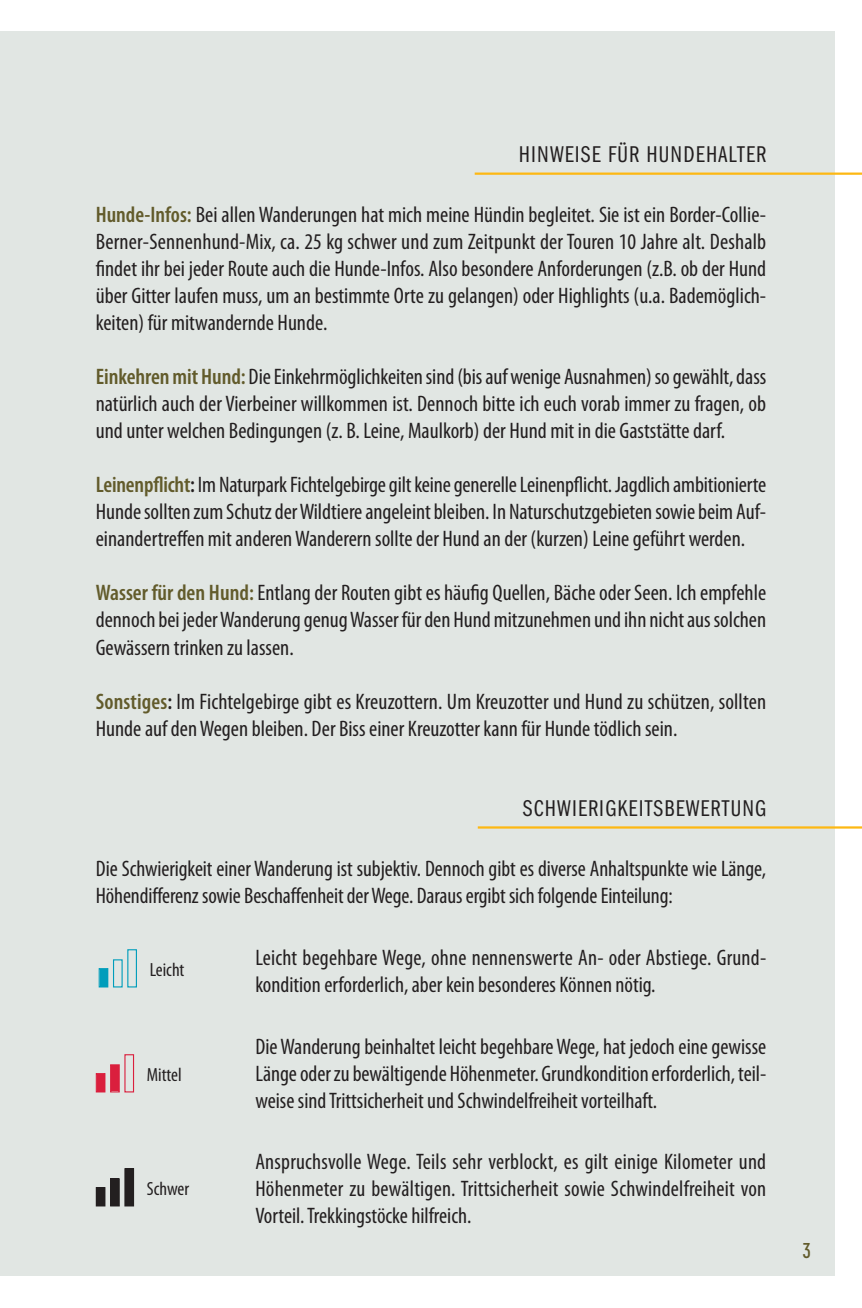
<style>
.page{position:relative;width:862px;height:1308px;background:#fff}
.page>*{position:absolute;margin:0;border:0;box-sizing:border-box;transform-origin:0 0}
.t1{font:23.62px "ITC Franklin Gothic Std Bk Cp";letter-spacing:.05em;color:#231f20}
.t2{font:condensed 22.5px/27px "Myriad Pro";color:#231f20;text-align:justify}
.t3{font:700 21.38px "Phenomena";color:#625b2b}
.t4{font:condensed 19.12px "Myriad Pro";color:#231f20}
.s1{font-weight:600;color:#625b2b}
.s2{font-weight:600}
</style>
<div class="page">
<div style="left:0;top:32px;width:834px;height:1244px;background:#e1e6e3"></div>
<div style="left:97px;top:1074px;width:7px;height:17px;background:#da1f3d"></div>
<div style="left:96px;top:1073px;width:9px;height:19px;border:1px solid #da1f3d"></div>
<svg style="left:110px;top:1054px;width:25px;height:39px"></svg>
<div style="left:96px;top:1187px;width:9px;height:18px;background:#231f20"></div>
<div style="left:111px;top:1178px;width:8px;height:27px;background:#231f20"></div>
<div style="left:110px;top:1178px;width:10px;height:28px;border:1px solid #231f20"></div>
<div style="left:125px;top:1168px;width:8px;height:37px;background:#231f20"></div>
<div style="left:124px;top:1168px;width:10px;height:38px;border:1px solid #231f20"></div>
<svg style="left:98px;top:949px;width:39px;height:39px"></svg>
<hr style="left:477px;top:826px;width:384px;height:2px;background:#fdb813">
<hr style="left:474px;top:172px;width:387px;height:3px;background:#fdb813">
<p class="t1" style="left:518px;top:145px;width:249px">HINWEISE FÜR HUNDEHALTER</p>
<p class="t2" style="left:96px;top:204px;width:671px"><span class="s1">Hunde-Infos:</span> Bei allen Wanderungen hat mich meine Hündin begleitet. Sie ist ein Border-Collie-Berner-Sennenhund-Mix, ca. 25 kg schwer und zum Zeitpunkt der Touren 10 Jahre alt. Deshalb findet ihr bei jeder Route auch die Hunde-Infos. Also besondere Anforderungen (z.B. ob der Hund über Gitter laufen muss, um an bestimmte Orte zu gelangen) oder Highlights (u.a. Bademöglich&shy;keiten) für mitwandernde Hunde.</p>
<p class="t2" style="left:96px;top:366px;width:671px"><span class="s1">Einkehren mit Hund:</span> Die Einkehrmöglichkeiten sind (bis auf wenige Ausnahmen) so gewählt, dass natürlich auch der Vierbeiner willkommen ist. Dennoch bitte ich euch vorab immer zu fragen, ob und unter welchen Bedingungen (z. B. Leine, Maulkorb) der Hund mit in die Gaststätte darf.</p>
<p class="t2" style="left:96px;top:474px;width:671px"><span class="s1">Leinenpflicht</span><span class="s2">:</span> Im Naturpark Fichtelgebirge gilt keine generelle Leinenpflicht. Jagdlich ambitionierte Hunde sollten zum Schutz der Wildtiere angeleint bleiben. In Naturschutzgebieten sowie beim Auf&shy;einandertreffen mit anderen Wanderern sollte der Hund an der (kurzen) Leine geführt werden.</p>
<p class="t2" style="left:96px;top:582px;width:671px"><span class="s1">Wasser für den Hund:</span> Entlang der Routen gibt es häufig Quellen, Bäche oder Seen. Ich empfehle dennoch bei jeder Wanderung genug Wasser für den Hund mitzunehmen und ihn nicht aus solchen Gewässern trinken zu lassen.</p>
<p class="t2" style="left:96px;top:690px;width:671px"><span class="s1">Sonstiges</span><span class="s2">:</span> Im Fichtelgebirge gibt es Kreuzottern. Um Kreuzotter und Hund zu schützen, sollten<br>Hunde auf den Wegen bleiben. Der Biss einer Kreuzotter kann für Hunde tödlich sein.</p>
<p class="t1" style="left:522px;top:799px;width:244px">SCHWIERIGKEITSBEWERTUNG</p>
<p class="t2" style="left:96px;top:857px;width:671px">Die Schwierigkeit einer Wanderung ist subjektiv. Dennoch gibt es diverse Anhaltspunkte wie Länge,<br>Höhendifferenz sowie Beschaffenheit der Wege. Daraus ergibt sich folgende Einteilung:</p>
<p class="t4" style="left:150px;top:962px;width:36px">Leicht</p>
<p class="t4" style="left:147px;top:1067px;width:36px">Mittel</p>
<p class="t4" style="left:147px;top:1181px;width:44px">Schwer</p>
<p class="t2" style="left:255px;top:946px;width:512px">Leicht begehbare Wege, ohne nennenswerte An- oder Abstiege. Grund - kondition erforderlich, aber kein besonderes Können nötig.</p>
<p class="t2" style="left:255px;top:1035px;width:512px">Die Wanderung beinhaltet leicht begehbare Wege, hat jedoch eine gewisse Länge oder zu bewältigende Höhenmeter. Grundkondition erforderlich, teil&shy;weise sind Trittsicherheit und Schwindelfreiheit vorteilhaft.</p>
<p class="t2" style="left:255px;top:1150px;width:512px">Anspruchsvolle Wege. Teils sehr verblockt, es gilt einige Kilometer und Höhenmeter zu bewältigen. Trittsicherheit sowie Schwindelfreiheit von Vorteil. Trekkingstöcke hilfreich.</p>
<p class="t3" style="left:802px;top:1242px;width:10px">3</p>
</div>
